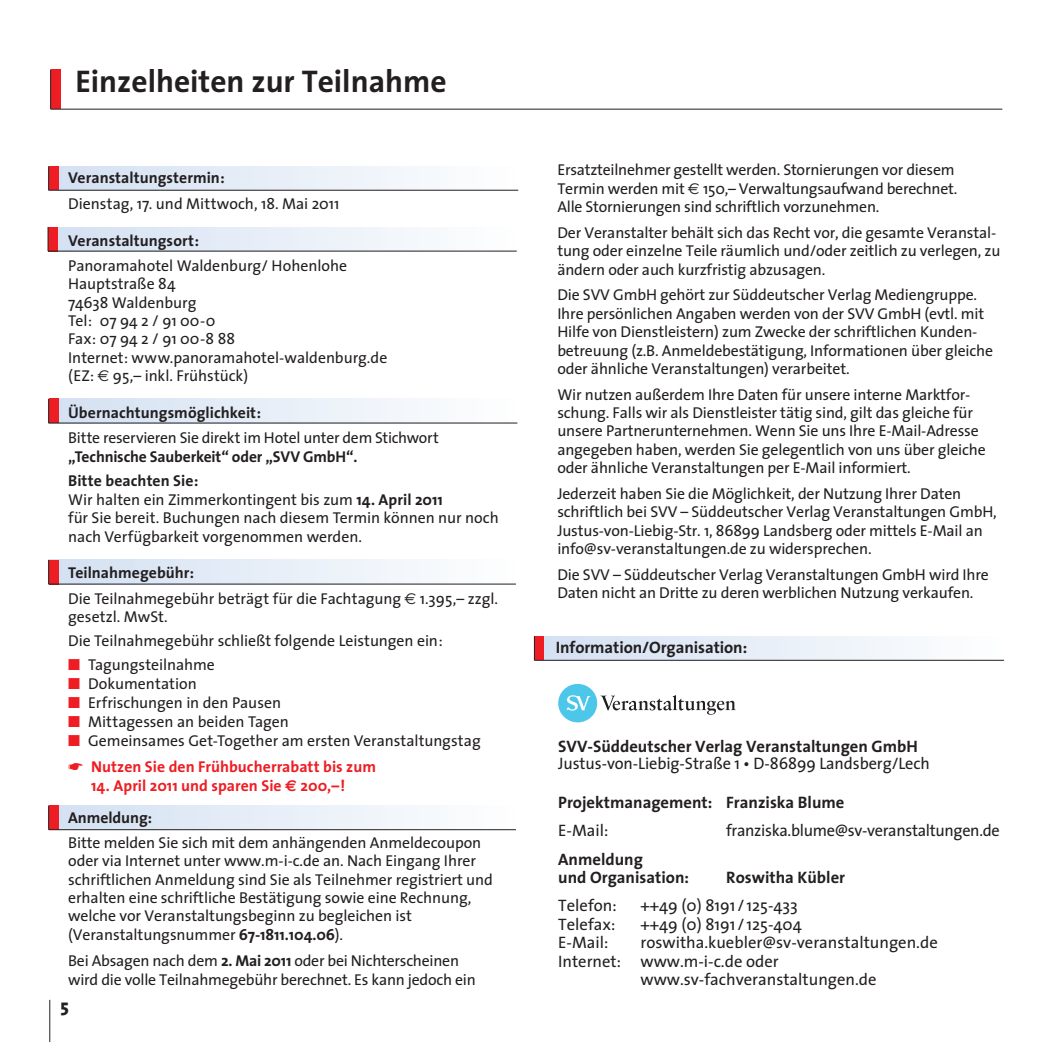
<style>
.page{position:relative;width:1042px;height:1042px;background:#fff}
.page>*{position:absolute;margin:0;border:0;box-sizing:border-box;transform-origin:0 0}
.t1{font:700 31.5px "The Sans";color:#231f20}
.t2{font:800 18.38px "The Sans";color:#231f20}
.t3{font:16.62px "The Sans";color:#231f20}
.t4{font:700 16.62px/18.4px "The Sans";color:#231f20}
.t5{font:16.62px "The Sans";letter-spacing:-.02em;color:#231f20}
.t6{font:15.75px/18.4px "The Sans";letter-spacing:-.01em;color:#231f20}
.t7{font:700 15.75px/24px "The Sans";color:#231f20}
.t8{font:700 15.75px/31.8px "The Sans";color:#ee1d23}
.s1{font-family:"Euro Sans"}
.s2{font-weight:700}
.s3{color:#ee1d23}
.s4{font-weight:700;color:#ee1d23}
.s5{color:#231f20}
</style>
<div class="page">
<div style="left:49px;top:166px;width:467px;height:24px;background:linear-gradient(to right,#d3e0f2,#fefefe)"></div>
<div style="left:49px;top:166px;width:10px;height:24px;background:#ee1d23"></div>
<svg style="left:48px;top:166px;width:1px;height:24px"></svg>
<hr style="left:49px;top:190px;width:469px;height:1px;background:#231f20">
<div style="left:48px;top:227px;width:467px;height:24px;background:linear-gradient(to right,#d3e0f2,#fefefe)"></div>
<div style="left:48px;top:227px;width:10px;height:24px;background:#ee1d23"></div>
<svg style="left:48px;top:227px;width:1px;height:24px"></svg>
<hr style="left:48px;top:251px;width:469px;height:1px;background:#231f20">
<div style="left:49px;top:399px;width:467px;height:24px;background:linear-gradient(to right,#d3e0f2,#fefefe)"></div>
<div style="left:49px;top:399px;width:10px;height:24px;background:#ee1d23"></div>
<svg style="left:48px;top:399px;width:1px;height:24px"></svg>
<hr style="left:49px;top:423px;width:468px;height:1px;background:#231f20">
<div style="left:49px;top:560px;width:467px;height:24px;background:linear-gradient(to right,#d3e0f2,#fefefe)"></div>
<div style="left:49px;top:560px;width:10px;height:24px;background:#ee1d23"></div>
<svg style="left:48px;top:560px;width:1px;height:24px"></svg>
<hr style="left:49px;top:584px;width:467px;height:1px;background:#231f20">
<div style="left:49px;top:805px;width:467px;height:24px;background:linear-gradient(to right,#d3e0f2,#fefefe)"></div>
<div style="left:49px;top:805px;width:10px;height:24px;background:#ee1d23"></div>
<svg style="left:48px;top:805px;width:1px;height:24px"></svg>
<hr style="left:49px;top:829px;width:467px;height:1px;background:#231f20">
<div style="left:558px;top:684px;width:39px;height:38px;background:#4dc7e9;border-radius:50%"></div>
<svg style="left:566px;top:695px;width:24px;height:16px"></svg>
<svg style="left:600px;top:695px;width:135px;height:20px"></svg>
<div style="left:51px;top:69px;width:9px;height:40px;background:#ee1d23"></div>
<hr style="left:50px;top:69px;width:1px;height:40px;background:#231f20">
<hr style="left:51px;top:109px;width:951px;height:1px;background:#231f20">
<div style="left:534px;top:636px;width:467px;height:24px;background:linear-gradient(to right,#d3e0f2,#fefefe)"></div>
<div style="left:534px;top:636px;width:10px;height:24px;background:#ee1d23"></div>
<svg style="left:534px;top:636px;width:1px;height:24px"></svg>
<hr style="left:534px;top:660px;width:470px;height:1px;background:#231f20">
<hr style="left:49px;top:1000px;width:1px;height:42px;background:#231f20">
<h1 class="t1" style="left:75px;top:69px;width:373px">Einzelheiten zur Teilnahme</h1>
<p class="t7" style="left:68px;top:167px;width:158px">Veranstaltungstermin:</p>
<p class="t6" style="left:68px;top:195px;width:273px">Dienstag, 17. und Mittwoch, 18. Mai 2011</p>
<p class="t7" style="left:68px;top:230px;width:132px">Veranstaltungsort:</p>
<p class="t6" style="left:68px;top:258px;width:321px">Panoramahotel Waldenburg/ Hohenlohe<br>Hauptstraße 84<br>74638 Waldenburg<br>Tel: 07 94 2 / 91 00-0<br>Fax: 07 94 2 / 91 00-8 88<br>Internet: www.panoramahotel-waldenburg.de (EZ: <span class="s1">€</span> 95,– inkl. Frühstück)</p>
<p class="t7" style="left:68px;top:402px;width:194px">Übernachtungsmöglichkeit:</p>
<p class="t6" style="left:68px;top:430px;width:372px">Bitte reservieren Sie direkt im Hotel unter dem Stichwort</p>
<p class="t7" style="left:68px;top:446px;width:291px">„Technische Sauberkeit“ oder „SVV GmbH“.<br>Bitte beachten Sie:</p>
<p class="t6" style="left:68px;top:491px;width:432px">Wir halten ein Zimmerkontingent bis zum <span class="s2">14. April 2011<br></span>für Sie bereit. Buchungen nach diesem Termin können nur noch nach Verfügbarkeit vorgenommen werden.</p>
<p class="t6" style="left:68px;top:561px;width:431px;line-height:25.4px"><span class="s2">Teilnahmegebühr:<br></span>Die Teilnahmegebühr beträgt für die Fachtagung <span class="s1">€</span> 1.395,– zzgl.</p>
<p class="t6" style="left:68px;top:606px;width:376px;line-height:24px">gesetzl. MwSt.<br>Die Teilnahmegebühr schließt folgende Leistungen ein:</p>
<p class="t6" style="left:68px;top:657px;width:148px"><span class="s3">■</span> Tagungsteilnahme</p>
<p class="t6" style="left:68px;top:676px;width:130px"><span class="s3">■</span> Dokumentation</p>
<p class="t6" style="left:68px;top:694px;width:214px"><span class="s3">■</span> Erfrischungen in den Pausen</p>
<p class="t6" style="left:68px;top:713px;width:222px"><span class="s3">■</span> Mittagessen an beiden Tagen</p>
<p class="t6" style="left:68px;top:728px;width:414px;line-height:26.4px"><span class="s3">■</span> Gemeinsames Get-Together am ersten Veranstaltungstag <span class="s3">☛</span> <span class="s4">Nutzen Sie den Frühbucherrabatt bis zum</span></p>
<p class="t8" style="left:68px;top:771px;width:278px;text-indent:23px">14. April 2011 und sparen Sie <span class="s1">€</span> 200,–!<br><span class="s5">Anmeldung:</span></p>
<p class="t6" style="left:68px;top:834px;width:426px">Bitte melden Sie sich mit dem anhängenden Anmeldecoupon oder via Internet unter www.m-i-c.de an. Nach Eingang Ihrer schriftlichen Anmeldung sind Sie als Teilnehmer registriert und erhalten eine schriftliche Bestätigung sowie eine Rechnung, welche vor Veranstaltungsbeginn zu begleichen ist (Veranstaltungsnummer <span class="s2">67-1811.104.06</span>).</p>
<p class="t6" style="left:68px;top:953px;width:409px">Bei Absagen nach dem <span class="s2">2. Mai 2011</span> oder bei Nichterscheinen wird die volle Teilnahmegebühr berechnet. Es kann jedoch ein</p>
<p class="t2" style="left:60px;top:998px;width:10px">5</p>
<p class="t6" style="left:557px;top:162px;width:401px">Ersatzteilnehmer gestellt werden. Stornierungen vor diesem<br>Termin werden mit <span class="s1">€</span> 150,– Verwaltungsaufwand berechnet.<br>Alle Stornierungen sind schriftlich vorzunehmen.</p>
<p class="t6" style="left:557px;top:224px;width:445px">Der Veranstalter behält sich das Recht vor, die gesamte Veranstal&shy;tung oder einzelne Teile räumlich und/oder zeitlich zu ver legen, zu ändern oder auch kurzfristig abzusagen.</p>
<p class="t6" style="left:557px;top:287px;width:437px">Die SVV GmbH gehört zur Süddeutscher Verlag Mediengruppe.<br>Ihre persönlichen Angaben werden von der SVV GmbH (evtl. mit Hilfe von Dienstleistern) zum Zwecke der schriftlichen Kunden&shy;betreuung (z.B. Anmeldebestätigung, Informationen über gleiche oder ähn liche Veranstaltungen) verarbeitet.</p>
<p class="t6" style="left:557px;top:386px;width:430px">Wir nutzen außerdem Ihre Daten für unsere interne Marktfor&shy;schung. Falls wir als Dienstleister tätig sind, gilt das gleiche für unsere Partnerunternehmen. Wenn Sie uns Ihre E-Mail-Adresse angegeben haben, werden Sie gelegentlich von uns über gleiche oder ähnliche Veranstaltungen per E-Mail informiert.</p>
<p class="t6" style="left:557px;top:486px;width:441px">Jederzeit haben Sie die Möglichkeit, der Nutzung Ihrer Daten schriftlich bei SVV – Süddeutscher Verlag Veranstaltungen GmbH, Justus-von-Liebig-Str. 1, 86899 Landsberg oder mittels E-Mail an info@sv-veranstaltungen.de zu widersprechen.</p>
<p class="t6" style="left:557px;top:567px;width:433px">Die SVV – Süddeutscher Verlag Veranstaltungen GmbH wird Ihre<br>Daten nicht an Dritte zu deren werblichen Nutzung verkaufen.</p>
<p class="t4" style="left:556px;top:639px;width:193px">Information/Organisation:</p>
<p class="t4" style="left:558px;top:739px;width:361px">SVV-Süddeutscher Verlag Veranstaltungen GmbH</p>
<p class="t3" style="left:558px;top:756px;width:373px">Justus-von-Liebig-Straße 1 • D-86899 Landsberg/Lech</p>
<p class="t4" style="left:558px;top:795px;width:288px">Projektmanagement: Franziska Blume</p>
<p class="t3" style="left:558px;top:824px;width:52px">E-Mail:</p>
<p class="t5" style="left:726px;top:824px;width:275px">franziska.blume@sv-veranstaltungen.de</p>
<p class="t4" style="left:558px;top:851px;width:132px">Anmeldung<br>und Organisation:</p>
<p class="t4" style="left:726px;top:870px;width:120px">Roswitha Kübler</p>
<p class="t3" style="left:558px;top:899px;width:60px">Telefon:</p>
<p class="t3" style="left:640px;top:899px;width:159px">++49 (0) 8191 / 125-433</p>
<p class="t3" style="left:558px;top:917px;width:59px">Telefax:</p>
<p class="t3" style="left:640px;top:917px;width:163px">++49 (0) 8191 / 125-404</p>
<p class="t3" style="left:558px;top:935px;width:52px">E-Mail:</p>
<p class="t3" style="left:640px;top:935px;width:299px">roswitha.kuebler@sv-veranstaltungen.de</p>
<p class="t3" style="left:558px;top:954px;width:222px">Internet: www.m-i-c.de oder</p>
<p class="t3" style="left:640px;top:972px;width:238px">www.sv-fachveranstaltungen.de</p>
</div>
